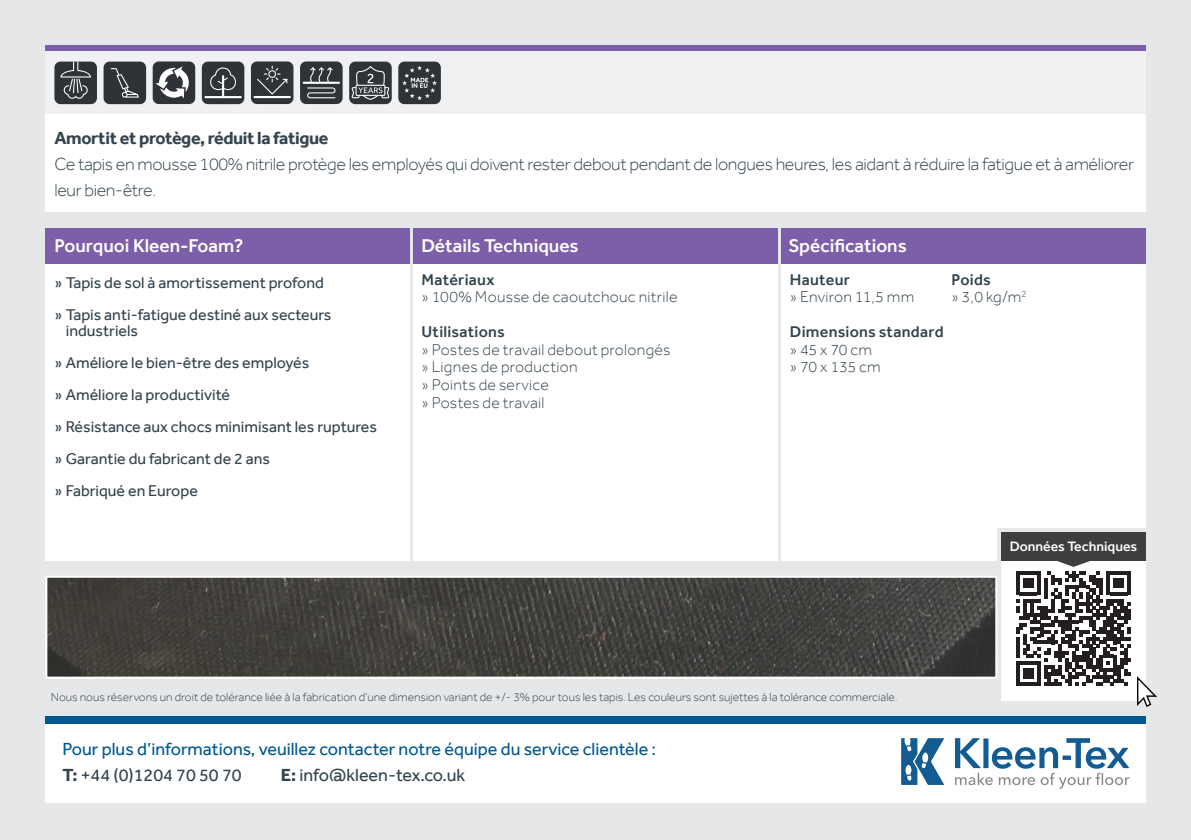
<style>
.page{position:relative;width:1191px;height:840px;background:#fff}
.page>*{position:absolute;margin:0;border:0;box-sizing:border-box;transform-origin:0 0}
.Picture_text{font:500 19px "Effra";color:#fff}
.Picture_text-2{font:300 18px/26px "Effra";letter-spacing:-.02em;color:#33444d}
.t1{font:18px/26px "Effra";color:#005990}
.Picture_text-3{font:700 18px "Effra";letter-spacing:-.02em;color:#33444d}
.t2{font:18px "Effra";color:#33444d}
.t3{font:16px/16px "Effra";color:#33444d}
.Picture_text-4{font:300 16px "Effra";letter-spacing:.02em;color:#33444d}
.Picture_text-5{font:500 16px "Effra";letter-spacing:.015em;color:#33444d}
.Picture_text-6{font:500 14px "Effra";color:#fff}
.t4{font:300 12px "Effra";color:#33444d}
.s1{font-weight:700;color:#33444d}
.s2{color:#33444d}
.s3{font-weight:700}
</style>
<div class="page">
<div style="left:0;top:0;width:1191px;height:839px;background:#e6e7e9"></div>
<div style="left:45px;top:723px;width:1101px;height:79px;background:#fff"></div>
<div style="left:45px;top:716px;width:1101px;height:7px;background:#005990"></div>
<svg style="left:955px;top:738px;width:174px;height:50px"></svg>
<svg style="left:901px;top:738px;width:43px;height:46px"></svg>
<svg style="left:413px;top:263px;width:364px;height:297px"></svg>
<svg style="left:781px;top:263px;width:364px;height:297px"></svg>
<svg style="left:45px;top:263px;width:364px;height:297px"></svg>
<div style="left:45px;top:228px;width:1100px;height:35px;background:#7d5ea8"></div>
<svg style="left:45px;top:45px;width:1100px;height:7px"></svg>
<svg style="left:45px;top:114px;width:1100px;height:97px"></svg>
<div style="left:45px;top:52px;width:1100px;height:62px;background:#f0f1f2"></div>
<svg style="left:997px;top:528px;width:152px;height:177px"></svg>
<div style="left:54px;top:62px;width:43px;height:42px;background:#2f3337;border-radius:6px"></div>
<svg style="left:60px;top:62px;width:31px;height:37px"></svg>
<div style="left:202px;top:62px;width:42px;height:42px;background:#2f3337;border-radius:6px"></div>
<svg style="left:204px;top:67px;width:38px;height:31px"></svg>
<div style="left:251px;top:62px;width:42px;height:42px;background:#2f3337;border-radius:6px"></div>
<hr style="left:253px;top:96px;width:38px;height:2px;background:#fff">
<svg style="left:257px;top:66px;width:30px;height:28px"></svg>
<div style="left:104px;top:62px;width:42px;height:42px;background:#2f3337;border-radius:6px"></div>
<svg style="left:111px;top:68px;width:28px;height:29px"></svg>
<div style="left:153px;top:62px;width:42px;height:42px;background:#2f3337;border-radius:6px"></div>
<svg style="left:155px;top:66px;width:34px;height:32px"></svg>
<div style="left:300px;top:62px;width:42px;height:42px;background:#2f3337;border-radius:6px"></div>
<svg style="left:303px;top:67px;width:37px;height:31px"></svg>
<div style="left:349px;top:62px;width:43px;height:42px;background:#2f3337;border-radius:6px"></div>
<svg style="left:351px;top:66px;width:38px;height:34px"></svg>
<div style="left:398px;top:62px;width:43px;height:42px;background:#2f3337;border-radius:6px"></div>
<svg style="left:402px;top:65px;width:35px;height:35px"></svg>
<img style="left:48px;top:578px;width:946px;height:97px">
<div style="left:45px;top:575px;width:952px;height:103px;border:2px solid #fff"></div>
<img style="left:1137px;top:676px;width:19px;height:29px">
<p class="Picture_text-3" style="left:54px;top:127px;width:276px">Amortit et protège, réduit la fatigue</p>
<p class="Picture_text-2" style="left:54px;top:150px;width:1081px">Ce tapis en mousse 100% nitrile protège les employés qui doivent rester debout pendant de longues heures, les aidant à réduire la fatigue et à améliorer leur bien-être.</p>
<p class="Picture_text" style="left:54px;top:234px;width:190px">Pourquoi Kleen-Foam?</p>
<p class="t3" style="left:54px;top:274px;width:271px">» Tapis de sol à amortissement profond</p>
<p class="t3" style="left:66px;top:306px;width:267px;text-indent:-11px">» Tapis anti-fatigue destiné aux secteurs industriels</p>
<p class="t3" style="left:54px;top:354px;width:256px">» Améliore le bien-être des employés</p>
<p class="t3" style="left:54px;top:386px;width:177px">» Améliore la productivité</p>
<p class="t3" style="left:54px;top:418px;width:324px">» Résistance aux chocs minimisant les ruptures</p>
<p class="t3" style="left:54px;top:450px;width:217px">» Garantie du fabricant de 2 ans</p>
<p class="t3" style="left:54px;top:482px;width:145px">» Fabriqué en Europe</p>
<p class="Picture_text" style="left:421px;top:234px;width:159px">Détails Techniques</p>
<p class="Picture_text" style="left:788px;top:234px;width:120px">Spécifications</p>
<p class="Picture_text-5" style="left:790px;top:270px;width:61px">Hauteur</p>
<p class="Picture_text-5" style="left:951px;top:270px;width:41px">Poids</p>
<p class="Picture_text-4" style="left:790px;top:287px;width:126px">» Environ 11,5 mm</p>
<p class="Picture_text-4" style="left:951px;top:287px;width:76px">» 3,0 kg/m<sup>2</sup></p>
<p class="Picture_text-5" style="left:790px;top:322px;width:155px">Dimensions standard</p>
<p class="Picture_text-4" style="left:790px;top:340px;width:84px">» 45 x 70 cm</p>
<p class="Picture_text-4" style="left:790px;top:357px;width:92px">» 70 x 135 cm</p>
<p class="Picture_text-5" style="left:421px;top:270px;width:74px">Matériaux</p>
<p class="Picture_text-4" style="left:421px;top:287px;width:258px">» 100% Mousse de caoutchouc nitrile</p>
<p class="Picture_text-5" style="left:421px;top:322px;width:85px">Utilisations</p>
<p class="Picture_text-4" style="left:421px;top:340px;width:250px">» Postes de travail debout prolongés</p>
<p class="Picture_text-4" style="left:421px;top:357px;width:158px">» Lignes de production</p>
<p class="Picture_text-4" style="left:421px;top:375px;width:129px">» Points de service</p>
<p class="Picture_text-4" style="left:421px;top:392px;width:124px">» Postes de travail</p>
<p class="Picture_text-6" style="left:1010px;top:537px;width:129px">Données Techniques</p>
<p class="t4" style="left:51px;top:689px;width:848px">Nous nous réservons un droit de tolérance liée à la fabrication d’une dimension variant de +/- 3% pour tous les tapis. Les couleurs sont sujettes à la tolérance commerciale.</p>
<p class="t1" style="left:63px;top:735px;width:595px">Pour plus d’informations, veuillez contacter notre équipe du service clientèle :<br><span class="s1">T:</span> <span class="s2">+44 (0)1204 70 50 70</span></p>
<p class="t2" style="left:281px;top:763px;width:186px"><span class="s3">E:</span> info@kleen-tex.co.uk</p>
</div>
